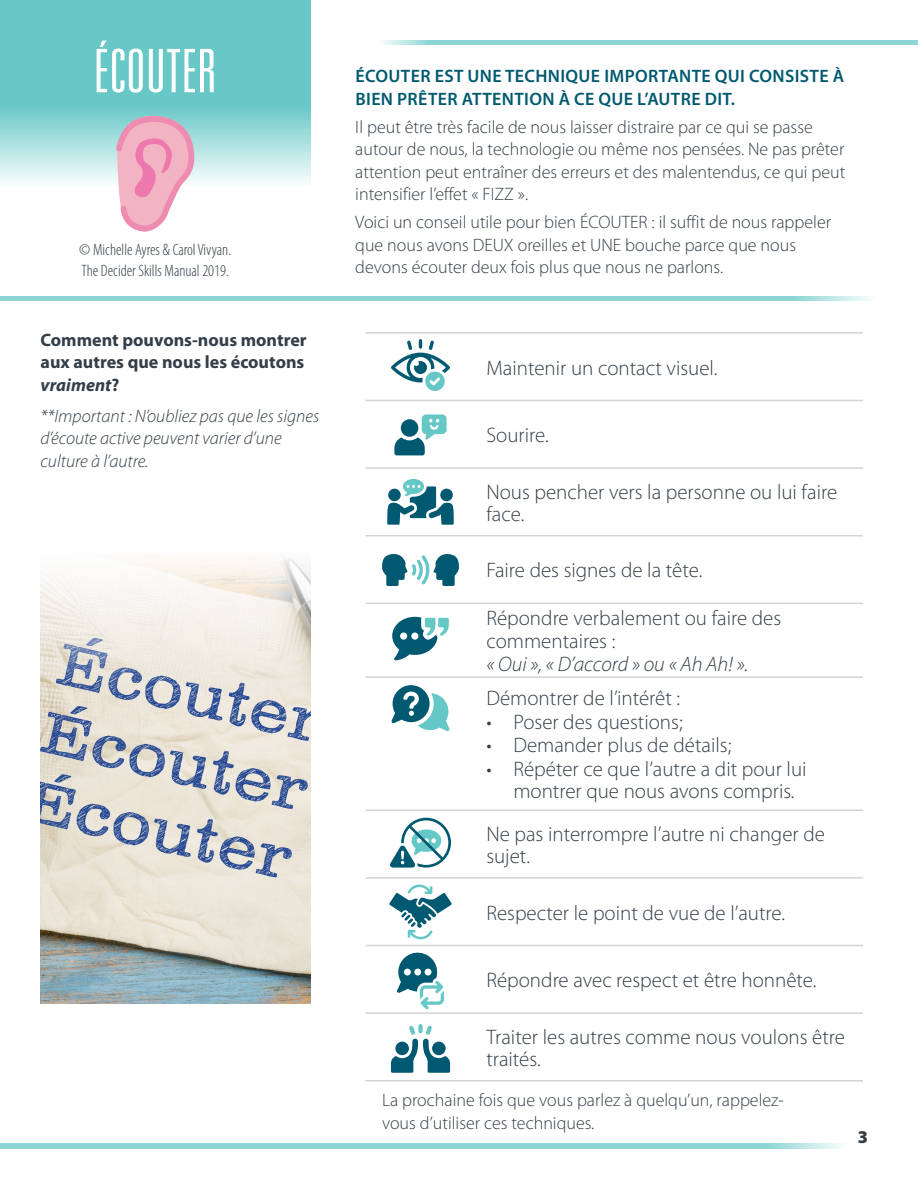
<style>
.page{position:relative;width:918px;height:1188px;background:#fff}
.page>*{position:absolute;margin:0;border:0;box-sizing:border-box;transform-origin:0 0}
.t1{font:300 ultra-condensed 60px "Univers LT Std";color:#fff}
.t2{font:300 21px/22.5px "Myriad Pro";color:#333e48}
.t3{font:italic 300 21px "Myriad Pro";color:#333e48}
.t4{font:300 18px/22.5px "Myriad Pro";color:#333e48}
.t5{font:italic 300 18px/22.5px "Myriad Pro";color:#333e48}
.t6{font:600 18px/22.5px "Myriad Pro";letter-spacing:.02em;color:#00596f}
.t7{font:700 18px/22.5px "Myriad Pro";color:#333e48}
.t8{font:900 18px "Myriad Pro";color:#333e48}
.t9{font:300 condensed 16.5px/20.9px "Myriad Pro";color:#333e48}
.s1{font-style:italic}
</style>
<div class="page">
<svg style="left:0;top:0;width:310px;height:182px;background:#7fd0cf"></svg>
<svg style="left:382px;top:40px;width:536px;height:5px;background:#92d7d6"></svg>
<svg style="left:0;top:296px;width:870px;height:5px;background:#92d7d6"></svg>
<svg style="left:116px;top:112px;width:82px;height:120px"></svg>
<hr style="left:366px;top:332px;width:497px;height:2px;background:#d1d3d4">
<hr style="left:366px;top:400px;width:497px;height:1px;background:#d1d3d4">
<hr style="left:366px;top:467px;width:497px;height:2px;background:#d1d3d4">
<hr style="left:366px;top:535px;width:497px;height:1px;background:#d1d3d4">
<hr style="left:366px;top:603px;width:497px;height:1px;background:#d1d3d4">
<hr style="left:366px;top:676px;width:497px;height:2px;background:#d1d3d4">
<hr style="left:366px;top:810px;width:497px;height:1px;background:#d1d3d4">
<hr style="left:366px;top:877px;width:497px;height:2px;background:#d1d3d4">
<hr style="left:366px;top:945px;width:497px;height:1px;background:#d1d3d4">
<hr style="left:366px;top:1012px;width:497px;height:2px;background:#d1d3d4">
<hr style="left:366px;top:1080px;width:497px;height:2px;background:#d1d3d4">
<svg style="left:0;top:1143px;width:841px;height:6px;background:#92d7d6"></svg>
<svg style="left:391px;top:339px;width:59px;height:52px"></svg>
<svg style="left:394px;top:414px;width:53px;height:41px"></svg>
<div style="left:401px;top:419px;width:17px;height:18px;background:#005970;border-radius:50%"></div>
<svg style="left:387px;top:479px;width:67px;height:46px"></svg>
<div style="left:388px;top:489px;width:13px;height:12px;background:#005970;border-radius:50%"></div>
<svg style="left:382px;top:554px;width:77px;height:32px"></svg>
<svg style="left:392px;top:617px;width:57px;height:43px"></svg>
<svg style="left:391px;top:685px;width:59px;height:47px"></svg>
<svg style="left:390px;top:818px;width:61px;height:50px"></svg>
<svg style="left:397px;top:952px;width:47px;height:57px"></svg>
<svg style="left:391px;top:1025px;width:59px;height:48px"></svg>
<svg style="left:389px;top:884px;width:63px;height:56px"></svg>
<img style="left:41px;top:557px;width:269px;height:446px">
<h1 class="t1" style="left:94px;top:40px;width:125px">ÉCOUTER</h1>
<p class="t9" style="left:79px;top:239px;width:153px">© Michelle Ayres &amp; Carol Vivyan.<br>The Decider Skills Manual 2019.</p>
<p class="t7" style="left:41px;top:328px;width:268px">Comment pouvons-nous montrer aux autres que nous les écoutons <span class="s1">vraiment</span>?</p>
<p class="t5" style="left:41px;top:404px;width:280px">**Important : N’oubliez pas que les signes d’écoute active peuvent varier d’une culture à l’autre.</p>
<p class="t6" style="left:355px;top:64px;width:490px">ÉCOUTER EST UNE TECHNIQUE IMPORTANTE QUI CONSISTE À<br>BIEN PRÊTER ATTENTION À CE QUE L’AUTRE DIT.</p>
<p class="t4" style="left:355px;top:115px;width:492px">Il peut être très facile de nous laisser distraire par ce qui se passe autour de nous, la technologie ou même nos pensées. Ne pas prêter attention peut entraîner des erreurs et des malentendus, ce qui peut intensifier l’effet « FIZZ ».</p>
<p class="t4" style="left:355px;top:211px;width:477px">Voici un conseil utile pour bien ÉCOUTER : il suffit de nous rappeler que nous avons DEUX oreilles et UNE bouche parce que nous devons écouter deux fois plus que nous ne parlons.</p>
<p class="t2" style="left:486px;top:356px;width:233px">Maintenir un contact visuel.</p>
<p class="t2" style="left:486px;top:424px;width:64px">Sourire.</p>
<p class="t2" style="left:486px;top:480px;width:352px">Nous pencher vers la personne ou lui faire face.</p>
<p class="t2" style="left:486px;top:559px;width:218px">Faire des signes de la tête.</p>
<p class="t2" style="left:486px;top:607px;width:297px">Répondre verbalement ou faire des commentaires :</p>
<p class="t3" style="left:486px;top:652px;width:264px">« Oui », « D’accord » ou « Ah Ah! ».</p>
<p class="t2" style="left:486px;top:687px;width:195px">Démontrer de l’intérêt :</p>
<p class="t2" style="left:486px;top:710px;width:198px">• Poser des questions;</p>
<p class="t2" style="left:486px;top:734px;width:247px">• Demander plus de détails;</p>
<p class="t2" style="left:513px;top:757px;width:295px;text-indent:-27px">• Répéter ce que l’autre a dit pour lui montrer que nous avons compris.</p>
<p class="t2" style="left:486px;top:822px;width:340px">Ne pas interrompre l’autre ni changer de sujet.</p>
<p class="t2" style="left:486px;top:901px;width:300px">Respecter le point de vue de l’autre.</p>
<p class="t2" style="left:486px;top:969px;width:332px">Répondre avec respect et être honnête.</p>
<p class="t2" style="left:486px;top:1025px;width:360px">Traiter les autres comme nous voulons être traités.</p>
<p class="t4" style="left:382px;top:1089px;width:403px">La prochaine fois que vous parlez à quelqu’un, rappelez&shy;vous d’utiliser ces techniques.</p>
<p class="t8" style="left:858px;top:1125px;width:12px">3</p>
</div>
